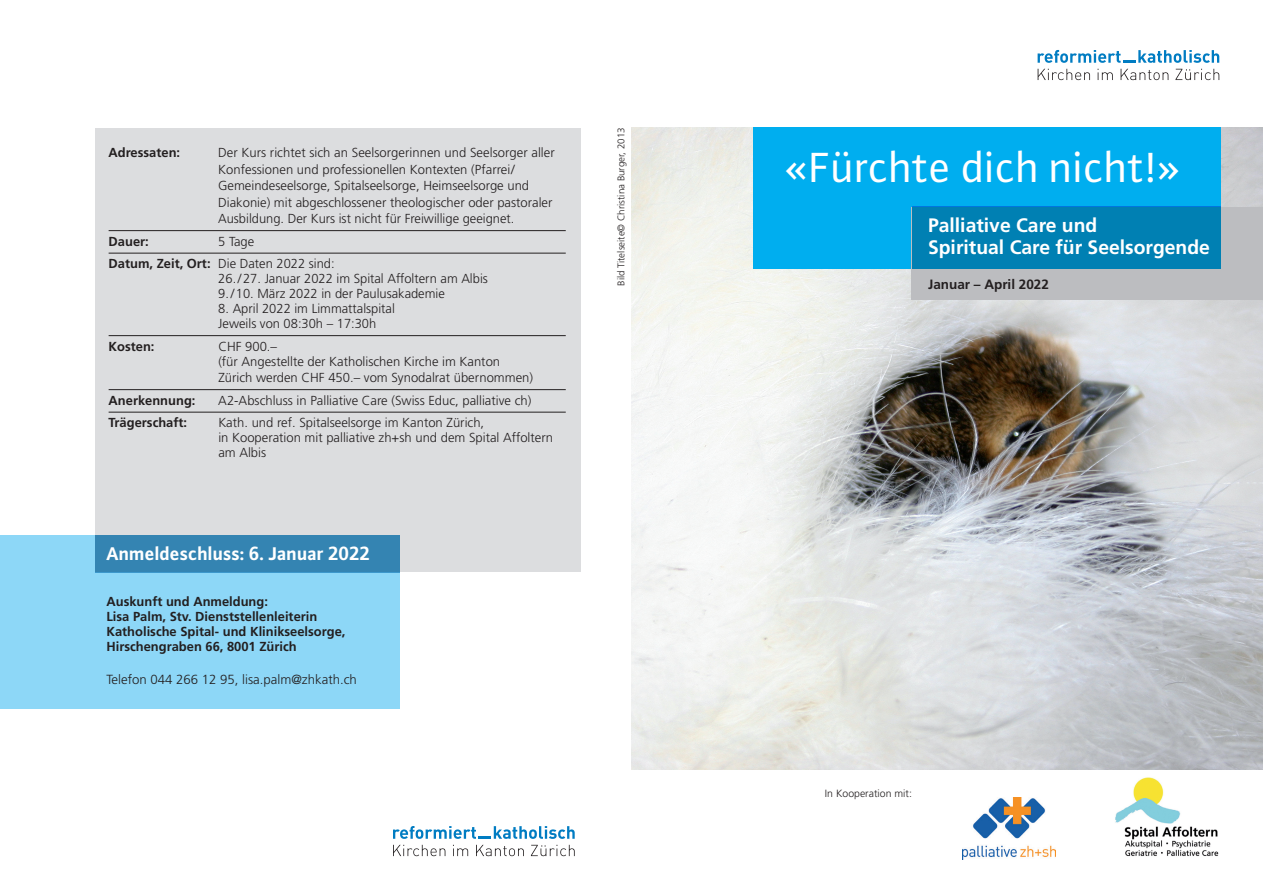
<style>
.page{position:relative;width:1263px;height:893px;background:#fff}
.page>*{position:absolute;margin:0;border:0;box-sizing:border-box;transform-origin:0 0}
.t1{font:45px "Plus Sans Normal";color:#fff}
.t2{font:700 19.5px/22.5px "Frutiger CE";color:#fff}
.t3{font:700 19.5px "Plus Sans";color:#fff}
.t4{font:700 13.5px "Frutiger CE";color:#231f20}
.t5{font:300 13.2px "Frutiger";color:#231f20}
.t6{font:300 13.05px/15px "Frutiger";color:#231f20}
.t7{font:700 13.05px/15px "Frutiger CE";color:#231f20}
.t8{font:300 10.5px "Frutiger";color:#231f20}
.t9{font:300 9.75px "Frutiger";color:#231f20}
.s1{font-family:"Frutiger CE";font-weight:700}
.s2{font-family:"Frutiger CE";font-size:19.05px}
</style>
<div class="page">
<img style="left:631px;top:128px;width:632px;height:642px">
<img style="left:1115px;top:777px;width:104px;height:79px">
<svg style="left:1037px;top:50px;width:182px;height:13px"></svg>
<svg style="left:1037px;top:69px;width:53px;height:11px"></svg>
<svg style="left:1097px;top:69px;width:16px;height:11px"></svg>
<svg style="left:1120px;top:69px;width:48px;height:11px"></svg>
<svg style="left:1175px;top:69px;width:44px;height:11px"></svg>
<img style="left:962px;top:798px;width:94px;height:61px">
<div style="left:753px;top:128px;width:467px;height:141px;background:#00aeef"></div>
<div style="left:912px;top:207px;width:351px;height:93px;background:#bcbdc0"></div>
<div style="left:912px;top:207px;width:308px;height:62px;background:#0080b3"></div>
<div style="left:95px;top:129px;width:486px;height:443px;background:#dcdddf"></div>
<hr style="left:109px;top:230px;width:457px;height:1px;background:#231f20">
<hr style="left:109px;top:253px;width:457px;height:1px;background:#231f20">
<hr style="left:109px;top:335px;width:457px;height:1px;background:#231f20">
<hr style="left:109px;top:389px;width:457px;height:1px;background:#231f20">
<hr style="left:109px;top:412px;width:457px;height:1px;background:#231f20">
<div style="left:0;top:535px;width:400px;height:173px;background:#8dd7f7"></div>
<div style="left:95px;top:535px;width:305px;height:37px;background:#3484b2"></div>
<svg style="left:393px;top:826px;width:182px;height:13px"></svg>
<svg style="left:393px;top:845px;width:52px;height:11px"></svg>
<svg style="left:453px;top:845px;width:15px;height:11px"></svg>
<svg style="left:476px;top:845px;width:48px;height:11px"></svg>
<svg style="left:531px;top:845px;width:44px;height:11px"></svg>
<p class="t7" style="left:109px;top:145px;width:73px">Adressaten:</p>
<p class="t6" style="left:218px;top:145px;width:338px;line-height:16.5px">Der Kurs richtet sich an Seelsorgerinnen und Seelsorger aller Konfessionen und professionellen Kontexten (Pfarrei/ Gemeindeseelsorge, Spitalseelsorge, Heimseelsorge und Diakonie) mit abgeschlossener theologischer oder pastoraler Ausbildung. Der Kurs ist nicht für Freiwillige geeignet.</p>
<p class="t7" style="left:109px;top:234px;width:42px">Dauer:</p>
<p class="t6" style="left:109px;top:230px;width:228px;line-height:22.5px;text-indent:110px">5 Tage<br><span class="s1">Datum, Zeit, Ort:</span> Die Daten 2022 sind:</p>
<p class="t6" style="left:218px;top:271px;width:271px">26./27. Januar 2022 im Spital Affoltern am Albis<br>9./10. März 2022 in der Paulusakademie</p>
<p class="t6" style="left:218px;top:301px;width:178px">8. April 2022 im Limmattalspital<br>Jeweils von 08:30h – 17:30h</p>
<p class="t7" style="left:109px;top:339px;width:47px">Kosten:</p>
<p class="t6" style="left:218px;top:339px;width:283px">CHF 900.–<br>(für Angestellte der Katholischen Kirche im Kanton</p>
<p class="t6" style="left:218px;top:370px;width:316px">Zürich werden CHF 450.– vom Synodalrat übernommen)</p>
<p class="t7" style="left:109px;top:393px;width:88px">Anerkennung:</p>
<p class="t6" style="left:218px;top:393px;width:314px">A2-Abschluss in Palliative Care (Swiss Educ, palliative ch)</p>
<p class="t7" style="left:109px;top:415px;width:80px">Trägerschaft:</p>
<p class="t6" style="left:218px;top:415px;width:336px">Kath. und ref. Spitalseelsorge im Kanton Zürich,<br>in Kooperation mit palliative zh+sh und dem Spital Affoltern am Albis</p>
<h2 class="t3" style="left:106px;top:540px;width:265px">Anmeldeschluss: <span class="s2">6</span>. Januar <span class="s2">2022</span></h2>
<p class="t7" style="left:106px;top:594px;width:241px">Auskunft und Anmeldung:<br>Lisa Palm, Stv. Dienststellenleiterin Katholische Spital- und Klinikseelsorge, Hirschengraben 66, 8001 Zürich</p>
<p class="t5" style="left:106px;top:672px;width:252px">Telefon 044 266 12 95, lisa.palm@zhkath.ch</p>
<p class="t9" style="left:616px;top:286px;width:160px;rotate:-90deg">Bild Titelseite© Christina Burger, 2013</p>
<h1 class="t1" style="left:784px;top:138px;width:399px">«Fürchte dich nicht!»</h1>
<h2 class="t2" style="left:928px;top:214px;width:283px">Palliative Care und<br>Spiritual Care für Seelsorgende</h2>
<p class="t4" style="left:928px;top:276px;width:122px">Januar – April 2022</p>
<p class="t8" style="left:825px;top:788px;width:88px">In Kooperation mit:</p>
</div>
